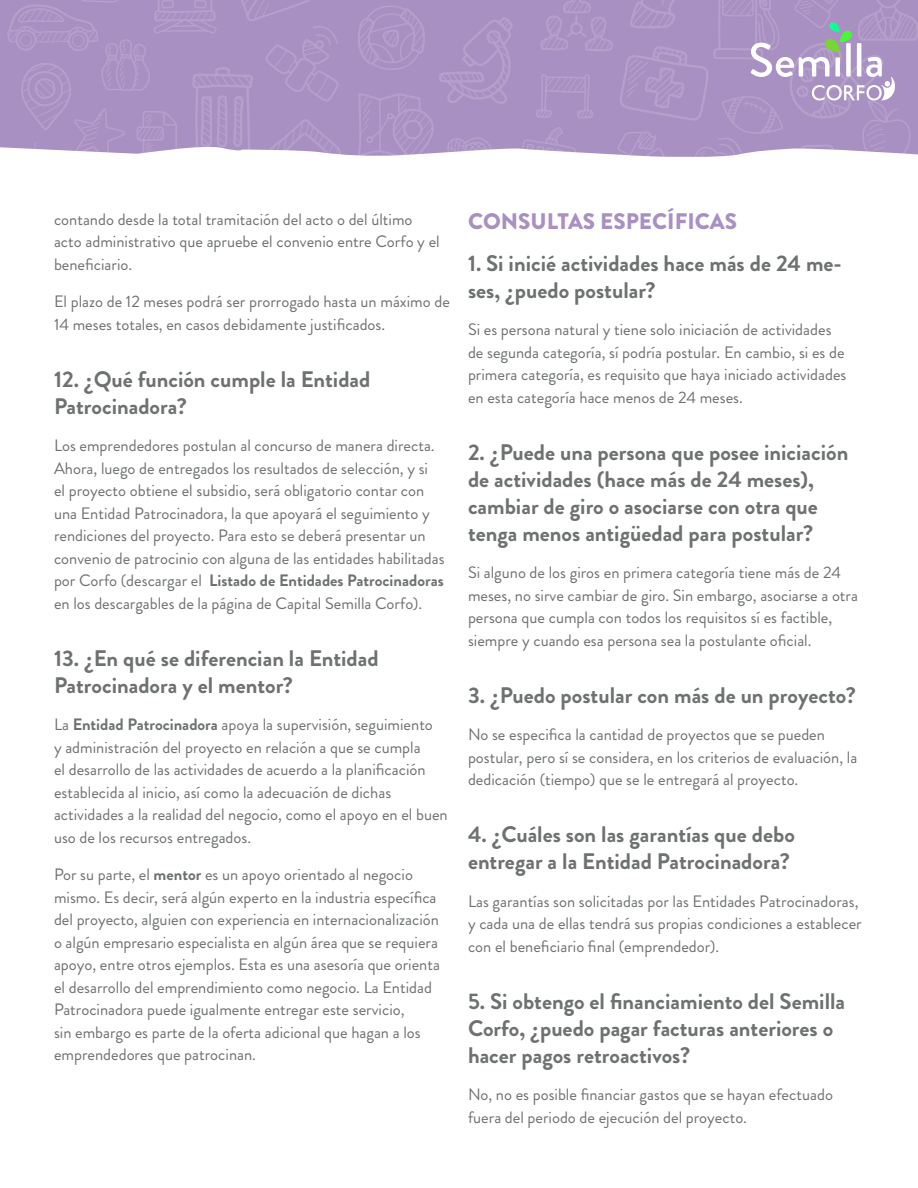
<style>
.page{position:relative;width:918px;height:1188px;background:#fff}
.page>*{position:absolute;margin:0;border:0;box-sizing:border-box;transform-origin:0 0}
.t1{font:700 22.5px/27px "Brandon Grotesque";color:#6e7171}
.t2{font:900 22.5px "Brandon Grotesque";color:#a990c3}
.t3{font:16.5px/22.5px "Brandon Grotesque";color:#6e7171}
.s1{font-weight:700}
</style>
<div class="page">
<svg style="left:0;top:0;width:348px;height:155px;background:#ad95c5"></svg>
<svg style="left:357px;top:0;width:561px;height:157px;background:#ad96c6"></svg>
<p class="t3" style="left:54px;top:208px;width:387px">contando desde la total tramitación del acto o del último acto administrativo que apruebe el convenio entre Corfo y el beneficiario.</p>
<p class="t3" style="left:54px;top:290px;width:397px">El plazo de 12 meses podrá ser prorrogado hasta un máximo de<br>14 meses totales, en casos debidamente justificados.</p>
<h1 class="t1" style="left:54px;top:366px;width:318px">12. ¿Qué función cumple la Entidad<br>Patrocinadora?</h1>
<p class="t3" style="left:54px;top:434px;width:392px">Los emprendedores postulan al concurso de manera directa.<br>Ahora, luego de entregados los resultados de selección, y si<br>el proyecto obtiene el subsidio, será obligatorio contar con una Entidad Patrocinadora, la que apoyará el seguimiento y rendiciones del proyecto. Para esto se deberá presentar un convenio de patrocinio con alguna de las entidades habilitadas por Corfo (descargar el <span class="s1">Listado de Entidades Patrocinadoras </span>en los descargables de la página de Capital Semilla Corfo).</p>
<h1 class="t1" style="left:54px;top:645px;width:326px">13. ¿En qué se diferencian la Entidad<br>Patrocinadora y el mentor?</h1>
<p class="t3" style="left:54px;top:713px;width:395px">La <span class="s1">Entidad Patrocinadora</span> apoya la supervisión, seguimiento<br>y administración del proyecto en relación a que se cumpla<br>el desarrollo de las actividades de acuerdo a la planificación establecida al inicio, así como la adecuación de dichas actividades a la realidad del negocio, como el apoyo en el buen uso de los recursos entregados.</p>
<p class="t3" style="left:54px;top:863px;width:388px">Por su parte, el <span class="s1">mentor</span> es un apoyo orientado al negocio mismo. Es decir, será algún experto en la industria específica del proyecto, alguien con experiencia en internacionalización o algún empresario especialista en algún área que se requiera apoyo, entre otros ejemplos. Esta es una asesoría que orienta el desarrollo del emprendimiento como negocio. La Entidad Patrocinadora puede igualmente entregar este servicio,<br>sin embargo es parte de la oferta adicional que hagan a los emprendedores que patrocinan.</p>
<h1 class="t2" style="left:468px;top:205px;width:271px">CONSULTAS ESPECÍFICAS</h1>
<h1 class="t1" style="left:468px;top:250px;width:375px">1. Si inicié actividades hace más de 24 me&shy;ses, ¿puedo postular?</h1>
<p class="t3" style="left:468px;top:319px;width:380px">Si es persona natural y tiene solo iniciación de actividades de segunda categoría, sí podría postular. En cambio, si es de primera categoría, es requisito que haya iniciado actividades en esta categoría hace menos de 24 meses.</p>
<h1 class="t1" style="left:468px;top:439px;width:382px">2. ¿Puede una persona que posee iniciación de actividades (hace más de 24 meses), cambiar de giro o asociarse con otra que tenga menos antigüedad para postular?</h1>
<p class="t3" style="left:468px;top:562px;width:392px">Si alguno de los giros en primera categoría tiene más de 24 meses, no sirve cambiar de giro. Sin embargo, asociarse a otra persona que cumpla con todos los requisitos sí es factible, siempre y cuando esa persona sea la postulante oficial.</p>
<h1 class="t1" style="left:468px;top:682px;width:389px">3. ¿Puedo postular con más de un proyecto?</h1>
<p class="t3" style="left:468px;top:724px;width:391px">No se especifica la cantidad de proyectos que se pueden postular, pero sí se considera, en los criterios de evaluación, la dedicación (tiempo) que se le entregará al proyecto.</p>
<h1 class="t1" style="left:468px;top:821px;width:328px">4. ¿Cuáles son las garantías que debo entregar a la Entidad Patrocinadora?</h1>
<p class="t3" style="left:468px;top:890px;width:395px">Las garantías son solicitadas por las Entidades Patrocinadoras, y cada una de ellas tendrá sus propias condiciones a establecer con el beneficiario final (emprendedor).</p>
<h1 class="t1" style="left:468px;top:988px;width:379px">5. Si obtengo el financiamiento del Semilla<br>Corfo, ¿puedo pagar facturas anteriores o hacer pagos retroactivos?</h1>
<p class="t3" style="left:468px;top:1084px;width:366px">No, no es posible financiar gastos que se hayan efectuado fuera del periodo de ejecución del proyecto.</p>
</div>
